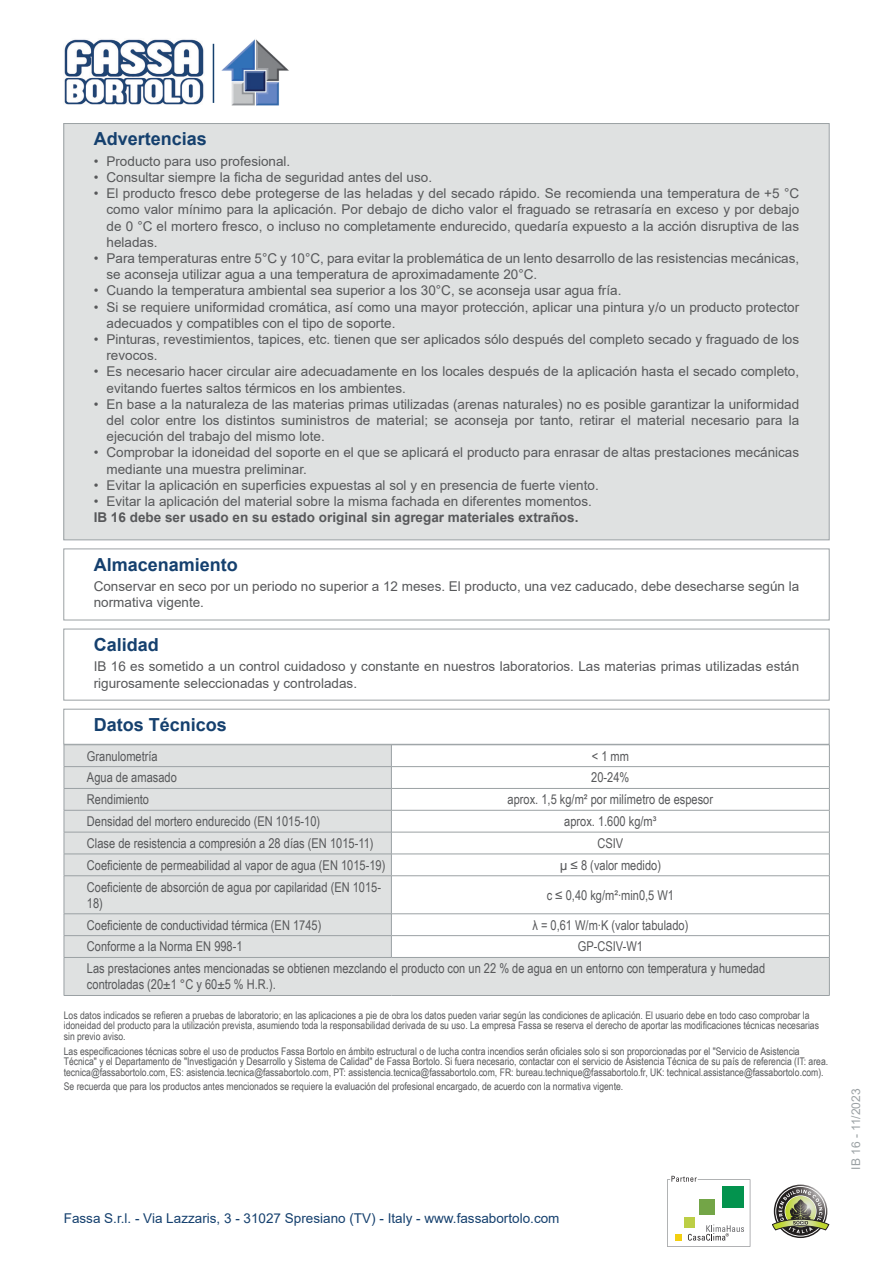
<style>
.page{position:relative;width:893px;height:1263px;background:#fff}
.page>*{position:absolute;margin:0;border:0;box-sizing:border-box;transform-origin:0 0}
.Titolo{font:700 18px "Arial";color:#15406e}
.Qualita{font:13.5px/16.2px "Arial";color:#57585a}
.normale_sx{font:13.5px/16.2px "Arial Narrow";color:#57585a}
.normale_centrato{font:13.5px "Arial Narrow";color:#57585a}
.Conservazione{font:13.5px/16.2px "Arial";color:#57585a}
.t1{font:13.5px "Arial";color:#15406e}
.Note{font:700 13.5px "Arial";color:#57585a}
.t2{font:12px "Arial";color:#9ba1a4}
.Disclaimer{font:10.5px/10.5px "Arial Narrow";color:#57585a}
</style>
<div class="page">
<div style="left:64px;top:124px;width:765px;height:416px;background:#dfe1e1"></div>
<div style="left:64px;top:549px;width:765px;height:71px;border:1px solid #9ba1a4"></div>
<div style="left:64px;top:629px;width:765px;height:71px;border:1px solid #9ba1a4"></div>
<div style="left:64px;top:709px;width:765px;height:35px;border:1px solid #9ba1a4"></div>
<svg style="left:65px;top:745px;width:764px;height:250px;fill:#dfe1e1"></svg>
<hr style="left:64px;top:744px;width:327px;height:1px;background:#9ba1a4">
<hr style="left:391px;top:744px;width:439px;height:1px;background:#9ba1a4">
<hr style="left:64px;top:766px;width:327px;height:1px;background:#9ba1a4">
<hr style="left:391px;top:766px;width:439px;height:1px;background:#9ba1a4">
<hr style="left:64px;top:788px;width:327px;height:1px;background:#9ba1a4">
<hr style="left:391px;top:788px;width:439px;height:1px;background:#9ba1a4">
<hr style="left:64px;top:810px;width:327px;height:1px;background:#9ba1a4">
<hr style="left:391px;top:810px;width:439px;height:1px;background:#9ba1a4">
<hr style="left:64px;top:832px;width:327px;height:1px;background:#9ba1a4">
<hr style="left:391px;top:832px;width:439px;height:1px;background:#9ba1a4">
<hr style="left:64px;top:854px;width:327px;height:1px;background:#9ba1a4">
<svg style="left:64px;top:745px;width:1px;height:130px"></svg>
<hr style="left:391px;top:854px;width:439px;height:1px;background:#9ba1a4">
<svg style="left:391px;top:745px;width:1px;height:130px"></svg>
<svg style="left:829px;top:745px;width:1px;height:130px"></svg>
<hr style="left:64px;top:875px;width:327px;height:1px;background:#9ba1a4">
<hr style="left:64px;top:876px;width:1px;height:37px;background:#9ba1a4">
<hr style="left:391px;top:875px;width:439px;height:1px;background:#9ba1a4">
<hr style="left:391px;top:876px;width:1px;height:37px;background:#9ba1a4">
<hr style="left:829px;top:876px;width:1px;height:37px;background:#9ba1a4">
<hr style="left:64px;top:913px;width:327px;height:1px;background:#9ba1a4">
<hr style="left:391px;top:913px;width:439px;height:1px;background:#9ba1a4">
<hr style="left:64px;top:935px;width:327px;height:1px;background:#9ba1a4">
<svg style="left:64px;top:914px;width:1px;height:43px"></svg>
<hr style="left:391px;top:935px;width:439px;height:1px;background:#9ba1a4">
<svg style="left:391px;top:914px;width:1px;height:43px"></svg>
<svg style="left:829px;top:914px;width:1px;height:43px"></svg>
<hr style="left:64px;top:957px;width:327px;height:1px;background:#9ba1a4">
<hr style="left:64px;top:958px;width:1px;height:37px;background:#9ba1a4">
<hr style="left:391px;top:957px;width:439px;height:1px;background:#9ba1a4">
<hr style="left:829px;top:958px;width:1px;height:37px;background:#9ba1a4">
<hr style="left:64px;top:995px;width:327px;height:1px;background:#9ba1a4">
<hr style="left:391px;top:995px;width:439px;height:1px;background:#9ba1a4">
<svg style="left:667px;top:1176px;width:83px;height:71px"></svg>
<svg style="left:772px;top:1186px;width:57px;height:50px"></svg>
<img style="left:64px;top:39px;width:140px;height:66px">
<hr style="left:213px;top:44px;width:1px;height:59px;background:#15406e">
<img style="left:221px;top:39px;width:68px;height:67px">
<p class="Titolo" style="left:94px;top:126px;width:115px">Advertencias</p>
<p class="Qualita" style="left:94px;top:153px;width:198px">• Producto para uso profesional.</p>
<p class="Qualita" style="left:94px;top:169px;width:340px">• Consultar siempre la ficha de seguridad antes del uso.</p>
<p class="Qualita" style="left:106px;top:185px;width:694px;text-align:justify;text-indent:-13px">• El producto fresco debe protegerse de las heladas y del secado rápido. Se recomienda una temperatura de +5 °C como valor mínimo para la aplicación. Por debajo de dicho valor el fraguado se retrasaría en exceso y por debajo de 0 °C el mortero fresco, o incluso no completamente endurecido, quedaría expuesto a la acción disruptiva de las heladas.</p>
<p class="Qualita" style="left:106px;top:250px;width:694px;text-indent:-13px">• Para temperaturas entre 5°C y 10°C, para evitar la problemática de un lento desarrollo de las resistencias mecánicas, se aconseja utilizar agua a una temperatura de aproximadamente 20°C.</p>
<p class="Qualita" style="left:94px;top:282px;width:529px">• Cuando la temperatura ambiental sea superior a los 30°C, se aconseja usar agua fría.</p>
<p class="Qualita" style="left:106px;top:299px;width:694px;text-indent:-13px">• Si se requiere uniformidad cromática, así como una mayor protección, aplicar una pintura y/o un producto protector adecuados y compatibles con el tipo de soporte.</p>
<p class="Qualita" style="left:106px;top:331px;width:694px;text-indent:-13px">• Pinturas, revestimientos, tapices, etc. tienen que ser aplicados sólo después del completo secado y fraguado de los revocos.</p>
<p class="Qualita" style="left:106px;top:363px;width:694px;text-indent:-13px">• Es necesario hacer circular aire adecuadamente en los locales después de la aplicación hasta el secado completo, evitando fuertes saltos térmicos en los ambientes.</p>
<p class="Qualita" style="left:106px;top:396px;width:694px;text-align:justify;text-indent:-13px">• En base a la naturaleza de las materias primas utilizadas (arenas naturales) no es posible garantizar la uniformidad del color entre los distintos suministros de material; se aconseja por tanto, retirar el material necesario para la ejecución del trabajo del mismo lote.</p>
<p class="Qualita" style="left:106px;top:444px;width:694px;text-indent:-13px">• Comprobar la idoneidad del soporte en el que se aplicará el producto para enrasar de altas prestaciones mecánicas mediante una muestra preliminar.</p>
<p class="Qualita" style="left:94px;top:477px;width:506px">• Evitar la aplicación en superficies expuestas al sol y en presencia de fuerte viento.</p>
<p class="Qualita" style="left:94px;top:493px;width:500px">• Evitar la aplicación del material sobre la misma fachada en diferentes momentos.</p>
<p class="Note" style="left:94px;top:508px;width:486px">IB 16 debe ser usado en su estado original sin agregar materiales extraños.</p>
<p class="Titolo" style="left:94px;top:552px;width:146px">Almacenamiento</p>
<p class="Conservazione" style="left:94px;top:578px;width:707px">Conservar en seco por un periodo no superior a 12 meses. El producto, una vez caducado, debe desecharse según la normativa vigente.</p>
<p class="Titolo" style="left:94px;top:632px;width:67px">Calidad</p>
<p class="Qualita" style="left:94px;top:658px;width:707px">IB 16 es sometido a un control cuidadoso y constante en nuestros laboratorios. Las materias primas utilizadas están rigurosamente seleccionadas y controladas.</p>
<p class="Titolo" style="left:94px;top:712px;width:135px">Datos Técnicos</p>
<p class="normale_sx" style="left:87px;top:747px;width:72px">Granulometría</p>
<p class="normale_centrato" style="left:592px;top:746px;width:39px">&lt; 1 mm</p>
<p class="normale_sx" style="left:87px;top:769px;width:91px">Agua de amasado</p>
<p class="normale_centrato" style="left:591px;top:768px;width:40px">20-24%</p>
<p class="normale_sx" style="left:87px;top:791px;width:64px">Rendimiento</p>
<p class="normale_centrato" style="left:508px;top:790px;width:207px">aprox. 1,5 kg/m² por milímetro de espesor</p>
<p class="normale_sx" style="left:87px;top:813px;width:235px">Densidad del mortero endurecido (EN 1015-10)</p>
<p class="normale_centrato" style="left:564px;top:811px;width:94px">aprox. 1.600 kg/m³</p>
<p class="normale_sx" style="left:87px;top:834px;width:288px">Clase de resistencia a compresión a 28 días (EN 1015-11)</p>
<p class="normale_centrato" style="left:597px;top:833px;width:27px">CSIV</p>
<p class="normale_sx" style="left:87px;top:856px;width:300px">Coeficiente de permeabilidad al vapor de agua (EN 1015-19)</p>
<p class="normale_centrato" style="left:560px;top:855px;width:103px">µ ≤ 8 (valor medido)</p>
<p class="normale_sx" style="left:87px;top:878px;width:296px">Coeficiente de absorción de agua por capilaridad (EN 1015-<br>18)</p>
<p class="normale_centrato" style="left:547px;top:885px;width:129px">c ≤ 0,40 kg/m²∙min0,5 W1</p>
<p class="normale_sx" style="left:87px;top:916px;width:236px">Coeficiente de conductividad térmica (EN 1745)</p>
<p class="normale_centrato" style="left:532px;top:915px;width:157px">λ = 0,61 W/m∙K (valor tabulado)</p>
<p class="normale_sx" style="left:87px;top:938px;width:157px">Conforme a la Norma EN 998-1</p>
<p class="normale_centrato" style="left:578px;top:937px;width:67px">GP-CSIV-W1</p>
<p class="normale_sx" style="left:87px;top:960px;width:680px">Las prestaciones antes mencionadas se obtienen mezclando el producto con un 22 % de agua en un entorno con temperatura y humedad controladas (20±1 °C y 60±5 % H.R.).</p>
<p class="Disclaimer" style="left:64px;top:1009px;width:757px">Los datos indicados se refieren a pruebas de laboratorio; en las aplicaciones a pie de obra los datos pueden variar según las condiciones de aplicación. El usuario debe en todo caso comprobar la idoneidad del producto para la utilización prevista, asumiendo toda la responsabilidad derivada de su uso. La empresa Fassa se reserva el derecho de aportar las modificaciones técnicas necesarias sin previo aviso.</p>
<p class="Disclaimer" style="left:64px;top:1045px;width:766px">Las especificaciones técnicas sobre el uso de productos Fassa Bortolo en ámbito estructural o de lucha contra incendios serán oficiales solo si son proporcionadas por el "Servicio de Asistencia<br>Técnica" y el Departamento de "Investigación y Desarrollo y Sistema de Calidad" de Fassa Bortolo. Si fuera necesario, contactar con el servicio de Asistencia Técnica de su país de referencia (IT: area. tecnica@fassabortolo.com, ES: asistencia.tecnica@fassabortolo.com, PT: assistencia.tecnica@fassabortolo.com, FR: bureau.technique@fassabortolo.fr, UK: technical.assistance@fassabortolo.com).</p>
<p class="Disclaimer" style="left:64px;top:1081px;width:561px">Se recuerda que para los productos antes mencionados se requiere la evaluación del profesional encargado, de acuerdo con la normativa vigente.</p>
<p class="t1" style="left:64px;top:1208px;width:497px">Fassa S.r.l. - Via Lazzaris, 3 - 31027 Spresiano (TV) - Italy - www.fassabortolo.com</p>
<p class="t2" style="left:848px;top:1170px;width:83px;rotate:-90deg">IB 16 - 11/2023</p>
</div>
